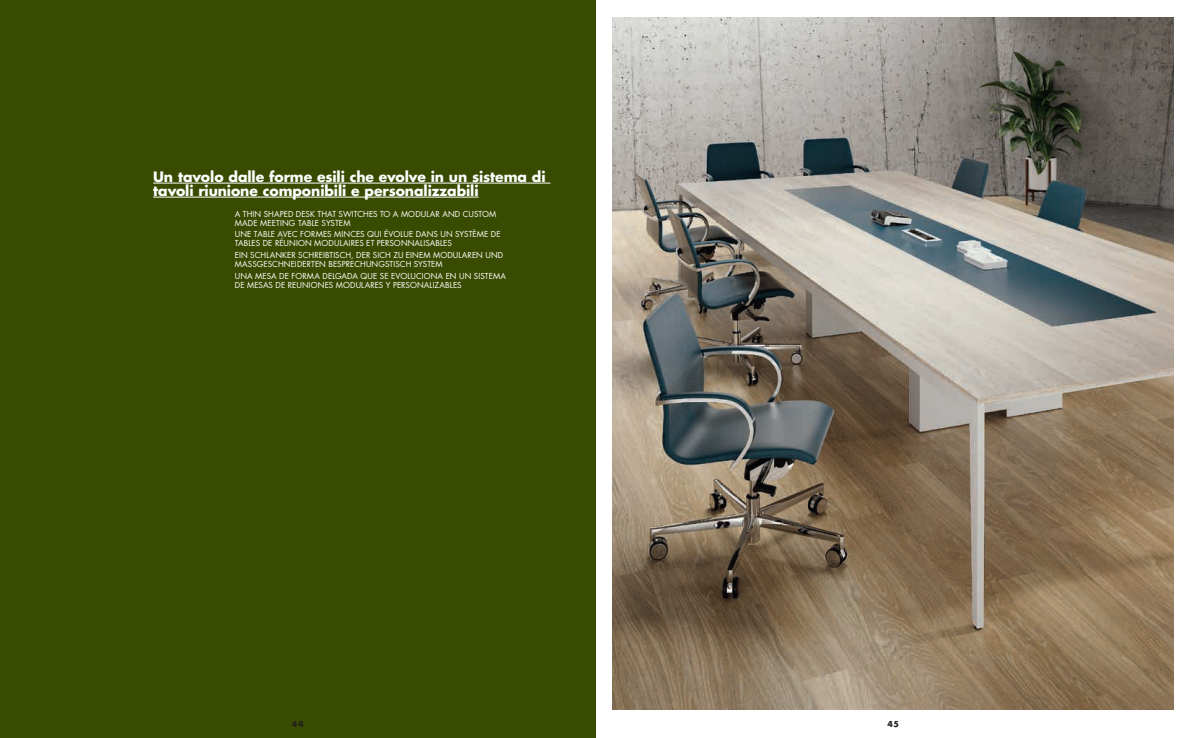
<style>
.page{position:relative;width:1191px;height:738px;background:#fff}
.page>*{position:absolute;margin:0;border:0;box-sizing:border-box;transform-origin:0 0}
.t1{font:700 14px/14px "Futura Std";letter-spacing:-.005em;color:#fff}
.t2{font:8px/9px "Futura Std";letter-spacing:.01em;color:#fff}
.t3{font:700 8px "Futura";color:#231f20}
</style>
<div class="page">
<div style="left:0;top:0;width:595px;height:737px;background:#394b00"></div>
<img style="left:612px;top:17px;width:562px;height:692px">
<hr style="left:153px;top:182px;width:397px;height:1px;background:#fff">
<hr style="left:153px;top:196px;width:325px;height:1px;background:#fff">
<h1 class="t1" style="left:153px;top:169px;width:394px">Un tavolo dalle forme esili che evolve in un sistema di tavoli riunione componibili e personalizzabili</h1>
<p class="t2" style="left:235px;top:209px;width:263px">A THIN SHAPED DESK THAT SWITCHES TO A MODULAR AND CUSTOM<br>MADE MEETING TABLE SYSTEM</p>
<p class="t2" style="left:235px;top:230px;width:267px">UNE TABLE AVEC FORMES MINCES QUI ÉVOLUE DANS UN SYSTÈME DE<br>TABLES DE RÉUNION MODULAIRES ET PERSONNALISABLES</p>
<p class="t2" style="left:235px;top:251px;width:270px">EIN SCHLANKER SCHREIBTISCH, DER SICH ZU EINEM MODULAREN UND<br>MASSGESCHNEIDERTEN BESPRECHUNGSTISCH SYSTEM</p>
<p class="t2" style="left:235px;top:271px;width:273px">UNA MESA DE FORMA DELGADA QUE SE EVOLUCIONA EN UN SISTEMA<br>DE MESAS DE REUNIONES MODULARES Y PERSONALIZABLES</p>
<p class="t3" style="left:292px;top:718px;width:13px">44</p>
<p class="t3" style="left:887px;top:718px;width:13px">45</p>
</div>
